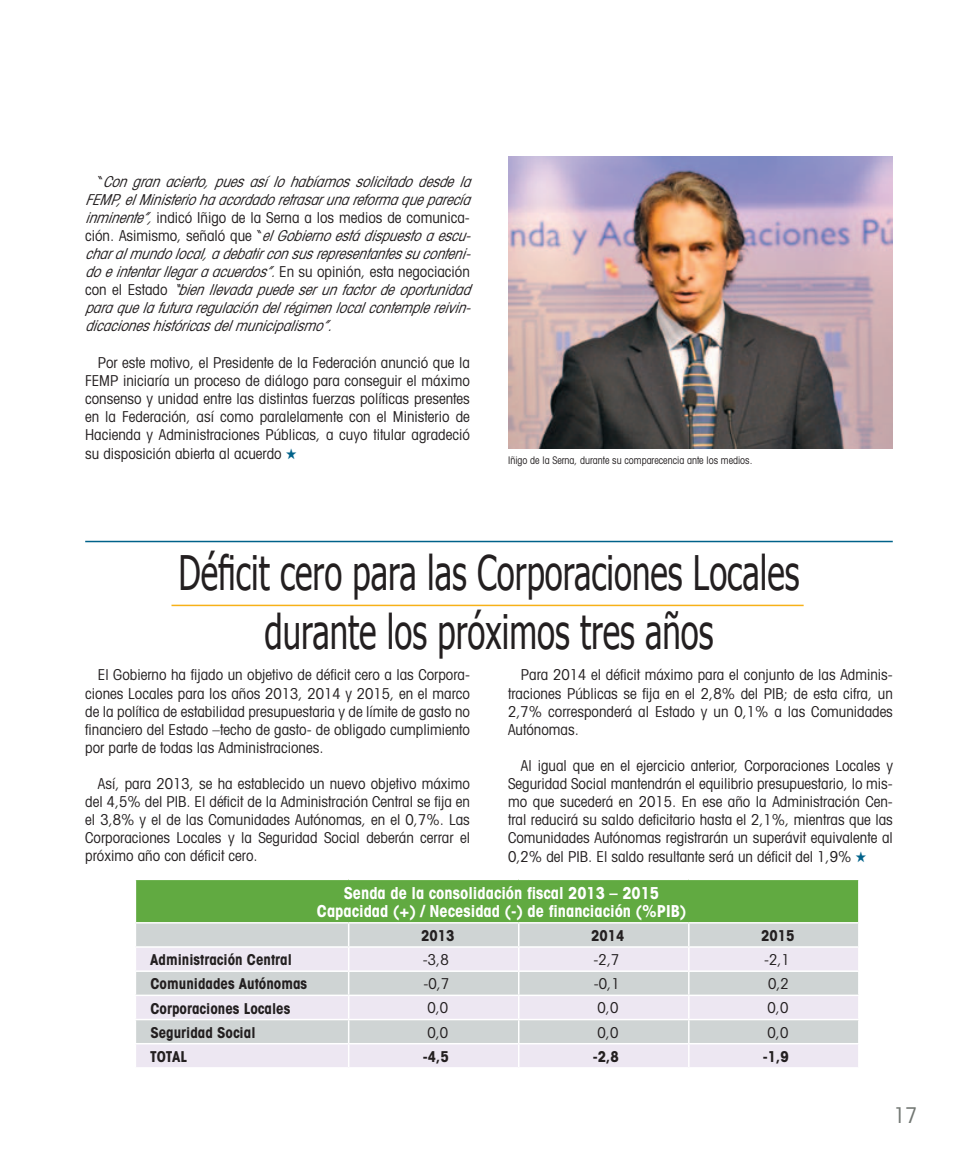
<style>
.page{position:relative;width:978px;height:1149px;background:#fff}
.page>*{position:absolute;margin:0;border:0;box-sizing:border-box;transform-origin:0 0}
.t1{font:47.55px "Tahoma";color:#231f20;scale:.69 1}
.t2{font:condensed 21.75px "Avant Garde";color:#727773}
.t3{font:700 condensed 16.5px "Avant Garde";color:#fff}
.parrafo_texto_artiuc{font:condensed 15px/18.1px "Avant Garde";color:#231f20;text-align:justify}
.parrafo_texto_artiuc-2{font:italic condensed 15px/18px "Avant Garde";color:#231f20}
.t4{font:700 condensed 15px "Avant Garde";color:#231f20}
.t5{font:condensed 10.5px "Avant Garde";color:#231f20;scale:.95 1}
.s1{font-style:normal}
.s2{color:#00628a}
</style>
<div class="page">
<img style="left:508px;top:157px;width:385px;height:292px">
<hr style="left:171px;top:604px;width:633px;height:2px;background:#f7b118">
<div style="left:135px;top:879px;width:724px;height:43px;background:#61aa41"></div>
<div style="left:136px;top:923px;width:722px;height:22px;background:#cfd4d4"></div>
<svg style="left:136px;top:948px;width:722px;height:118px;background:#e2e0e6"></svg>
<hr style="left:135px;top:879px;width:1px;height:42px;background:#fff">
<hr style="left:858px;top:879px;width:2px;height:42px;background:#fff">
<hr style="left:135px;top:921px;width:214px;height:2px;background:#fff">
<hr style="left:349px;top:921px;width:170px;height:2px;background:#fff">
<hr style="left:519px;top:921px;width:170px;height:2px;background:#fff">
<hr style="left:689px;top:921px;width:171px;height:2px;background:#fff">
<hr style="left:688px;top:923px;width:2px;height:22px;background:#fff">
<hr style="left:688px;top:947px;width:2px;height:23px;background:#fff">
<hr style="left:135px;top:970px;width:214px;height:1px;background:#fff">
<hr style="left:349px;top:970px;width:170px;height:1px;background:#fff">
<hr style="left:519px;top:970px;width:170px;height:1px;background:#fff">
<hr style="left:689px;top:970px;width:171px;height:1px;background:#fff">
<hr style="left:688px;top:971px;width:2px;height:23px;background:#fff">
<hr style="left:135px;top:994px;width:214px;height:1px;background:#fff">
<hr style="left:349px;top:994px;width:170px;height:1px;background:#fff">
<hr style="left:519px;top:994px;width:170px;height:1px;background:#fff">
<hr style="left:689px;top:994px;width:171px;height:1px;background:#fff">
<hr style="left:688px;top:995px;width:2px;height:23px;background:#fff">
<hr style="left:135px;top:1018px;width:214px;height:1px;background:#fff">
<hr style="left:349px;top:1018px;width:170px;height:1px;background:#fff">
<hr style="left:519px;top:1018px;width:170px;height:1px;background:#fff">
<hr style="left:689px;top:1018px;width:171px;height:1px;background:#fff">
<hr style="left:688px;top:1019px;width:2px;height:23px;background:#fff">
<hr style="left:135px;top:1042px;width:214px;height:2px;background:#fff">
<hr style="left:349px;top:1042px;width:170px;height:2px;background:#fff">
<svg style="left:348px;top:923px;width:1px;height:143px"></svg>
<hr style="left:519px;top:1042px;width:170px;height:2px;background:#fff">
<svg style="left:518px;top:923px;width:1px;height:143px"></svg>
<hr style="left:689px;top:1042px;width:171px;height:2px;background:#fff">
<hr style="left:688px;top:1044px;width:2px;height:22px;background:#fff">
<hr style="left:85px;top:540px;width:808px;height:2px;background:#00628a">
<p class="parrafo_texto_artiuc-2" style="left:85px;top:172px;width:393px;text-indent:13px"><span class="s1">“</span> Congranacierto,puesasílohabíamossolicitadodesdela FEMP,elMinisteriohaacordadoretrasarunareformaqueparecía inminente”,<span class="s1">indicó Iñigo de la Serna a los medios de comunica&shy;c i ó n . A s i m i s m o , s e ñ a l ó q u e “</span> elGobiernoestádispuestoaescu&shy;charalmundolocal,adebatirconsusrepresentantessuconteni&shy;doeintentarllegaraacuerdos”.<span class="s1">E n s u o p i n i ó n , esta n e g o c i a c i ó n c o n e l E s t a d o</span> “bienllevadapuedeserunfactordeoportunidad paraquelafuturaregulacióndelrégimenlocalcontemplereivin&shy;dicacioneshistóricasdelmunicipalismo”.</p>
<p class="parrafo_texto_artiuc" style="left:85px;top:352px;width:386px;text-indent:13px">Por este motivo, el Presidente de la Federación anunció que la FEMP iniciaría un proceso de diálogo para conseguir el máximo consenso y unidad entre las distintas fuerzas políticas presentes en la Federación, así como paralelamente con el Ministerio de Hacienda y Administraciones Públicas, a cuyo titular agradeció su disposición abierta al acuerdo <span class="s2">★</span></p>
<p class="t5" style="left:508px;top:453px;width:259px">Iñigo de la Serna, durante su comparecencia ante los medios.</p>
<p class="t1" style="left:178px;top:541px;width:901px">Déficit cero para las Corporaciones Locales</p>
<p class="t1" style="left:264px;top:600px;width:652px">durante los próximos tres años</p>
<p class="parrafo_texto_artiuc" style="left:508px;top:665px;width:386px;text-indent:13px">Para 2014 el déficit máximo para el conjunto de las Adminis&shy;traciones Públicas se fija en el 2,8% del PIB; de esta cifra, un 2,7% corresponderá al Estado y un 0,1% a las Comunidades Autónomas.</p>
<p class="parrafo_texto_artiuc" style="left:508px;top:755px;width:386px;text-indent:13px">Al igual que en el ejercicio anterior, Corporaciones Locales y Seguridad Social mantendrán el equilibrio presupuestario, lo mis&shy;mo que sucederá en 2015. En ese año la Administración Cen&shy;tral reducirá su saldo deficitario hasta el 2,1%, mientras que las Comunidades Autónomas registrarán un superávit equivalente al 0,2% del PIB. El saldo resultante será un déficit del 1,9% <span class="s2">★</span></p>
<p class="t3" style="left:344px;top:881px;width:317px">Senda de la consolidación fiscal 2013 – 2015</p>
<p class="t3" style="left:317px;top:900px;width:371px">Capacidad (+) / Necesidad (-) de financiación (%PIB)</p>
<p class="t4" style="left:421px;top:925px;width:35px">2013</p>
<p class="t4" style="left:591px;top:925px;width:35px">2014</p>
<p class="t4" style="left:761px;top:925px;width:35px">2015</p>
<p class="t4" style="left:150px;top:949px;width:143px">Administración Central</p>
<p class="parrafo_texto_artiuc" style="left:423px;top:949px;width:27px">-3,8</p>
<p class="parrafo_texto_artiuc" style="left:594px;top:949px;width:27px">-2,7</p>
<p class="parrafo_texto_artiuc" style="left:764px;top:949px;width:27px">-2,1</p>
<p class="t4" style="left:150px;top:974px;width:158px">Comunidades Autónomas</p>
<p class="parrafo_texto_artiuc" style="left:424px;top:974px;width:27px">-0,7</p>
<p class="parrafo_texto_artiuc" style="left:594px;top:974px;width:27px">-0,1</p>
<p class="parrafo_texto_artiuc" style="left:768px;top:974px;width:22px">0,2</p>
<p class="t4" style="left:150px;top:998px;width:141px">Corporaciones Locales</p>
<p class="parrafo_texto_artiuc" style="left:427px;top:998px;width:22px">0,0</p>
<p class="parrafo_texto_artiuc" style="left:597px;top:998px;width:22px">0,0</p>
<p class="parrafo_texto_artiuc" style="left:768px;top:998px;width:22px">0,0</p>
<p class="t4" style="left:150px;top:1022px;width:107px">Seguridad Social</p>
<p class="parrafo_texto_artiuc" style="left:427px;top:1022px;width:22px">0,0</p>
<p class="parrafo_texto_artiuc" style="left:597px;top:1022px;width:22px">0,0</p>
<p class="parrafo_texto_artiuc" style="left:768px;top:1022px;width:22px">0,0</p>
<p class="t4" style="left:150px;top:1046px;width:38px">TOTAL</p>
<p class="t4" style="left:423px;top:1046px;width:27px">-4,5</p>
<p class="t4" style="left:593px;top:1046px;width:27px">-2,8</p>
<p class="t4" style="left:763px;top:1046px;width:27px">-1,9</p>
<p class="parrafo_texto_artiuc" style="left:85px;top:665px;width:386px;text-indent:13px">El Gobierno ha fijado un objetivo de déficit cero a las Corpora&shy;ciones Locales para los años 2013, 2014 y 2015, en el marco de la política de estabilidad presupuestaria y de límite de gasto no financiero del Estado –techo de gasto- de obligado cumplimiento por parte de todas las Administraciones.</p>
<p class="parrafo_texto_artiuc" style="left:85px;top:774px;width:386px;text-indent:13px">Así, para 2013, se ha establecido un nuevo objetivo máximo del 4,5% del PIB. El déficit de la Administración Central se fija en el 3,8% y el de las Comunidades Autónomas, en el 0,7%. Las Corporaciones Locales y la Seguridad Social deberán cerrar el próximo año con déficit cero.</p>
<p class="t2" style="left:893px;top:1101px;width:26px">17</p>
</div>
